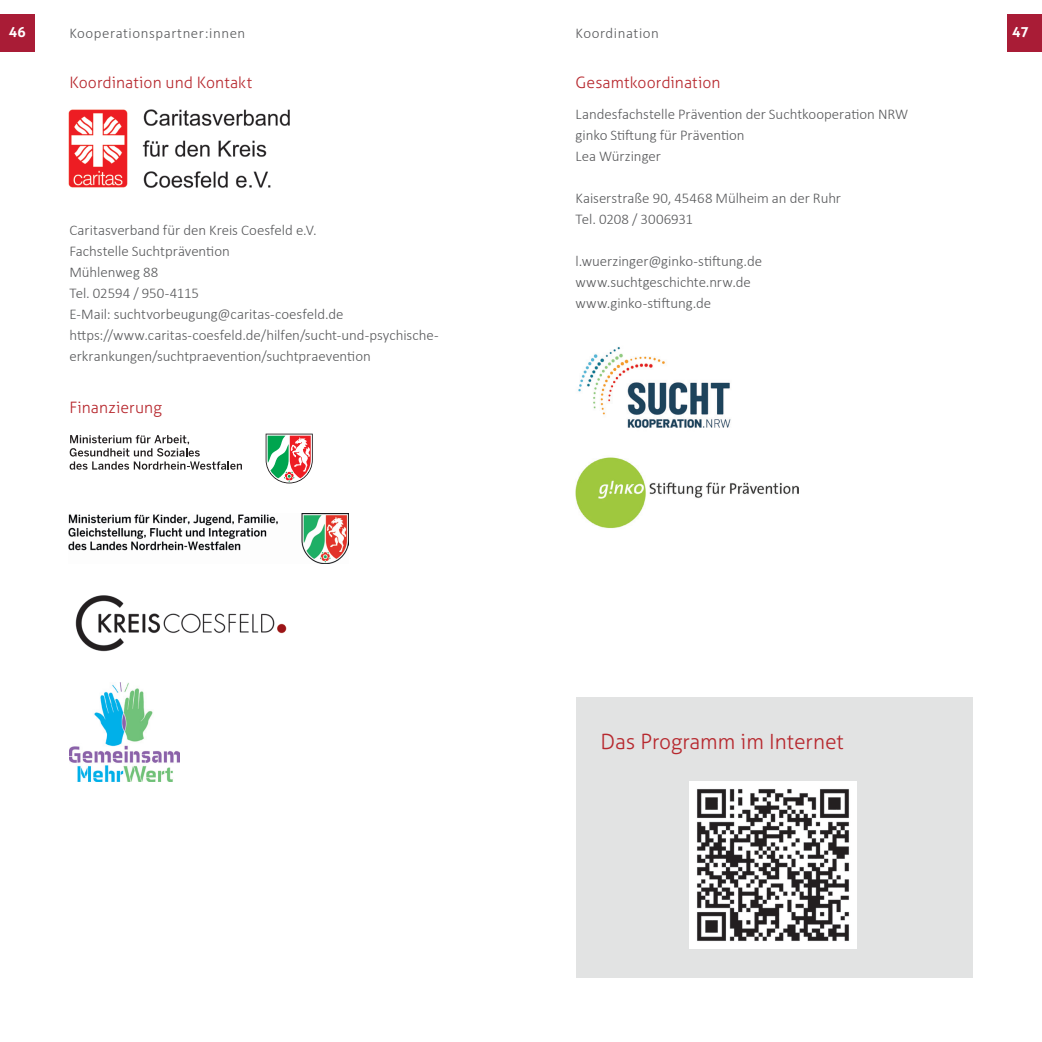
<style>
.page{position:relative;width:1042px;height:1042px;background:#fff}
.page>*{position:absolute;margin:0;border:0;box-sizing:border-box;transform-origin:0 0}
.t1{font:300 21px "Aller";color:#b7282e}
.t2{font:300 15.75px "Aller";letter-spacing:.005em;color:#b7282e}
.t3{font:300 14.88px/21px "Calibri";color:#57585a}
.t4{font:300 14.88px "Calibri";letter-spacing:.04em;color:#57585a}
.t5{font:700 14px "Aller";color:#fff}
</style>
<div class="page">
<div style="left:0;top:15px;width:35px;height:37px;background:#a91c36"></div>
<div style="left:1007px;top:15px;width:35px;height:37px;background:#a91c36"></div>
<div style="left:575px;top:697px;width:397px;height:280px;background:#e2e3e3"></div>
<img style="left:68px;top:109px;width:222px;height:79px">
<img style="left:68px;top:513px;width:280px;height:50px">
<img style="left:75px;top:595px;width:212px;height:57px">
<img style="left:69px;top:682px;width:111px;height:99px">
<svg style="left:266px;top:434px;width:47px;height:49px"></svg>
<svg style="left:70px;top:435px;width:172px;height:35px"></svg>
<img style="left:689px;top:781px;width:167px;height:167px">
<img style="left:575px;top:457px;width:224px;height:72px">
<img style="left:578px;top:347px;width:153px;height:81px">
<p class="t5" style="left:9px;top:23px;width:22px">4646</p>
<p class="t4" style="left:69px;top:24px;width:177px">Kooperationspartner:innen</p>
<p class="t4" style="left:575px;top:24px;width:85px">Koordination</p>
<p class="t5" style="left:1012px;top:23px;width:18px">47</p>
<p class="t2" style="left:69px;top:73px;width:184px">Koordination und Kontakt</p>
<p class="t3" style="left:69px;top:219px;width:371px">Caritasverband für den Kreis Coesfeld e.V.<br>Fachstelle Suchtprävention<br>Mühlenweg 88<br>Tel. 02594 / 950-4115<br>E-Mail: suchtvorbeugung@caritas-coesfeld.de https://www.caritas-coesfeld.de/hilfen/sucht-und-psychische&shy;erkrankungen/suchtpraevention/suchtpraevention</p>
<p class="t2" style="left:69px;top:398px;width:94px">Finanzierung</p>
<p class="t2" style="left:575px;top:73px;width:147px">Gesamtkoordination</p>
<p class="t3" style="left:575px;top:104px;width:334px">Landesfachstelle Prävention der Suchtkooperation NRW ginko Stiftung für Prävention<br>Lea Würzinger</p>
<p class="t3" style="left:575px;top:188px;width:267px">Kaiserstraße 90, 45468 Mülheim an der Ruhr<br>Tel. 0208 / 3006931</p>
<p class="t3" style="left:575px;top:251px;width:188px">l.wuerzinger@ginko-stiftung.de www.suchtgeschichte.nrw.de www.ginko-stiftung.de</p>
<h1 class="t1" style="left:600px;top:729px;width:245px">Das Programm im Internet</h1>
</div>
